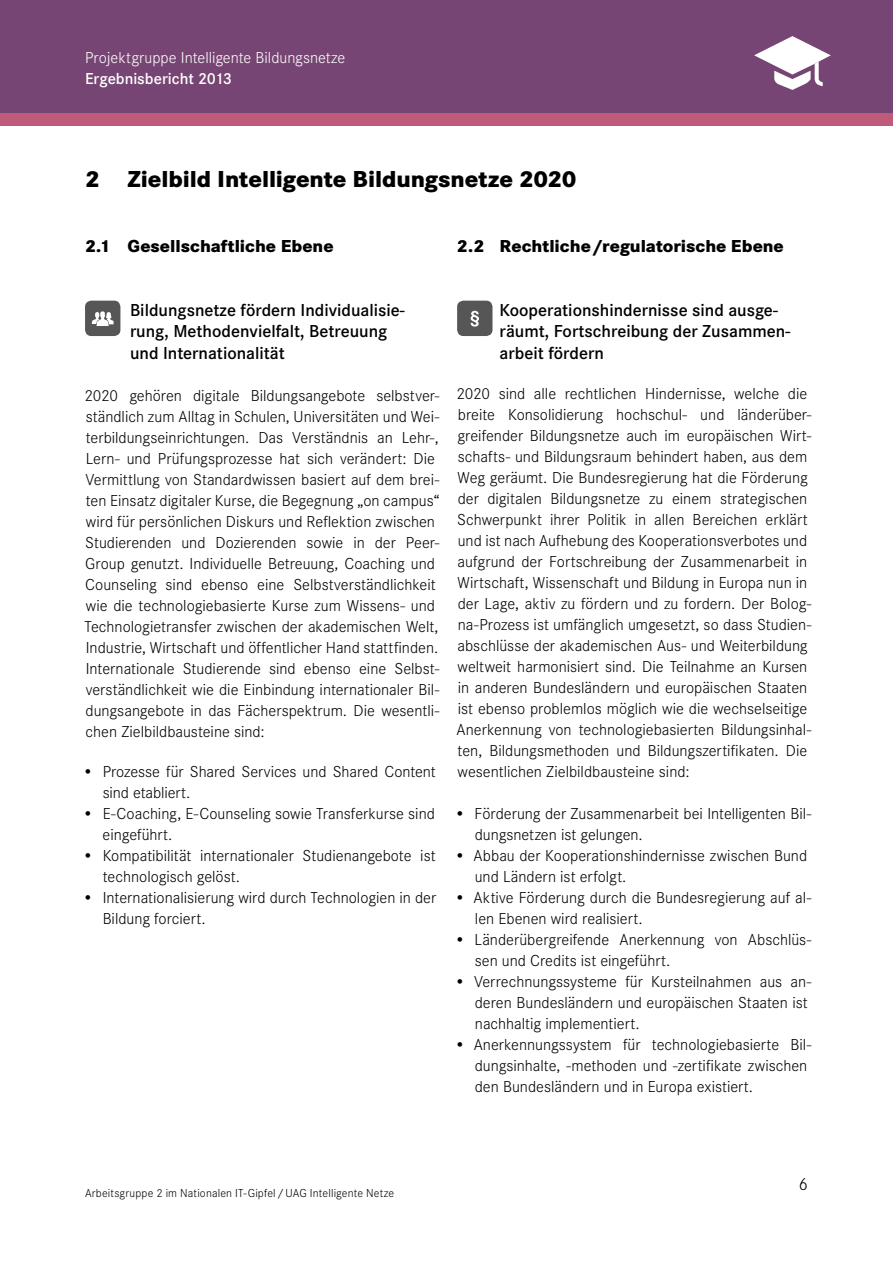
<style>
.page{position:relative;width:893px;height:1263px;background:#fff}
.page>*{position:absolute;margin:0;border:0;box-sizing:border-box;transform-origin:0 0}
.t1{font:800 24px "Corporate S";letter-spacing:-.005em;color:#000}
.t2{font:600 18px/21.6px "Corporate S";color:#000}
.t3{font:800 18px "Corporate S";color:#000}
.t4{font:300 18px "Corporate S";color:#000}
.t5{font:300 16.5px/21px "Corporate S";color:#000}
.t6{font:300 16.5px "Corporate S";color:#fff}
.t7{font:600 16.5px "Corporate S";color:#fff}
.t8{font:300 12px "Corporate S";letter-spacing:.015em;color:#000}
</style>
<div class="page">
<div style="left:445px;top:0;width:448px;height:120px;background:#774574"></div>
<div style="left:0;top:0;width:445px;height:120px;background:#774574"></div>
<div style="left:0;top:113px;width:893px;height:13px;background:#c05a7b"></div>
<svg style="left:754px;top:36px;width:77px;height:54px"></svg>
<div style="left:85px;top:301px;width:35px;height:35px;background:#565656;border-radius:6px"></div>
<svg style="left:92px;top:311px;width:22px;height:15px"></svg>
<div style="left:457px;top:301px;width:35px;height:35px;background:#565656;border-radius:6px"></div>
<svg style="left:471px;top:311px;width:8px;height:16px"></svg>
<p class="t6" style="left:85px;top:49px;width:262px">Projektgruppe Intelligente Bildungsnetze</p>
<p class="t7" style="left:85px;top:69px;width:149px">Ergebnisbericht 2013</p>
<h1 class="t1" style="left:85px;top:164px;width:493px">2 Zielbild Intelligente Bildungsnetze 2020</h1>
<p class="t3" style="left:85px;top:235px;width:250px">2.1 Gesellschaftliche Ebene</p>
<p class="t3" style="left:457px;top:235px;width:328px">2.2 Rechtliche/regulatorische Ebene</p>
<p class="t2" style="left:130px;top:299px;width:276px">Bildungsnetze fördern Individualisie&shy;rung, Methodenvielfalt, Betreuung und Internationalität</p>
<p class="t5" style="left:84px;top:385px;width:357px">2020 gehören digitale Bildungsangebote selbstver&shy;ständlich zum Alltag in Schulen, Universitäten und Wei&shy;terbildungseinrichtungen. Das Verständnis an Lehr-, Lern- und Prüfungsprozesse hat sich verändert: Die Vermittlung von Standardwissen basiert auf dem brei&shy;ten Einsatz digitaler Kurse, die Begegnung „on campus“ wird für persönlichen Diskurs und Reflektion zwischen Studierenden und Dozierenden sowie in der Peer-Group genutzt. Individuelle Betreuung, Coaching und Counseling sind ebenso eine Selbstverständlichkeit wie die technologiebasierte Kurse zum Wissens- und Technologietransfer zwischen der akademischen Welt, Industrie, Wirtschaft und öffentlicher Hand stattfinden.<br>Internationale Studierende sind ebenso eine Selbst&shy;verständlichkeit wie die Einbindung internationaler Bil&shy;dungsangebote in das Fächerspektrum. Die wesentli&shy;chen Zielbildbausteine sind:</p>
<p class="t5" style="left:103px;top:761px;width:335px;text-indent:-20px">• Prozesse für Shared Services und Shared Content sind etabliert.</p>
<p class="t5" style="left:103px;top:803px;width:334px;text-indent:-20px">• E-Coaching, E-Counseling sowie Transferkurse sind eingeführt.</p>
<p class="t5" style="left:103px;top:845px;width:334px;text-indent:-20px">• Kompatibilität internationaler Studienangebote ist technologisch gelöst.</p>
<p class="t5" style="left:103px;top:887px;width:335px;text-indent:-20px">• Internationalisierung wird durch Technologien in der<br>Bildung forciert.</p>
<p class="t2" style="left:500px;top:299px;width:292px">Kooperationshindernisse sind ausge&shy;räumt, Fortschreibung der Zusammen&shy;arbeit fördern</p>
<p class="t5" style="left:456px;top:383px;width:356px">2020 sind alle rechtlichen Hindernisse, welche die breite Konsolidierung hochschul- und länderüber&shy;greifender Bildungsnetze auch im europäischen Wirt&shy;schafts- und Bildungsraum behindert haben, aus dem Weg geräumt. Die Bundesregierung hat die Förderung der digitalen Bildungsnetze zu einem strategischen Schwerpunkt ihrer Politik in allen Bereichen erklärt und ist nach Aufhebung des Kooperationsverbotes und aufgrund der Fortschreibung der Zusammenarbeit in Wirtschaft, Wissenschaft und Bildung in Europa nun in der Lage, aktiv zu fördern und zu fordern. Der Bolog&shy;na-Prozess ist umfänglich umgesetzt, so dass Studien&shy;abschlüsse der akademischen Aus- und Weiterbildung weltweit harmonisiert sind. Die Teilnahme an Kursen in anderen Bundesländern und europäischen Staaten ist ebenso problemlos möglich wie die wechselseitige Anerkennung von technologiebasierten Bildungsinhal&shy;ten, Bildungsmethoden und Bildungszertifikaten. Die wesentlichen Zielbildbausteine sind:</p>
<p class="t5" style="left:475px;top:803px;width:338px;text-indent:-20px">• Förderung der Zusammenarbeit bei Intelligenten Bil&shy;dungsnetzen ist gelungen.</p>
<p class="t5" style="left:475px;top:845px;width:334px;text-indent:-20px">• Abbau der Kooperationshindernisse zwischen Bund und Ländern ist erfolgt.</p>
<p class="t5" style="left:475px;top:887px;width:338px;text-indent:-20px">• Aktive Förderung durch die Bundesregierung auf al&shy;len Ebenen wird realisiert.</p>
<p class="t5" style="left:475px;top:929px;width:338px;text-indent:-20px">• Länderübergreifende Anerkennung von Abschlüs&shy;sen und Credits ist eingeführt.</p>
<p class="t5" style="left:475px;top:971px;width:338px;text-indent:-20px">• Verrechnungssysteme für Kursteilnahmen aus an&shy;deren Bundesländern und europäischen Staaten ist nachhaltig implementiert.</p>
<p class="t5" style="left:475px;top:1034px;width:338px;text-indent:-20px">• Anerkennungssystem für technologiebasierte Bil&shy;dungsinhalte, -methoden und -zertifikate zwischen den Bundesländern und in Europa existiert.</p>
<p class="t8" style="left:85px;top:1186px;width:311px">Arbeitsgruppe 2 im Nationalen IT-Gipfel/UAG Intelligente Netze</p>
<p class="t4" style="left:799px;top:1174px;width:11px">6</p>
</div>
